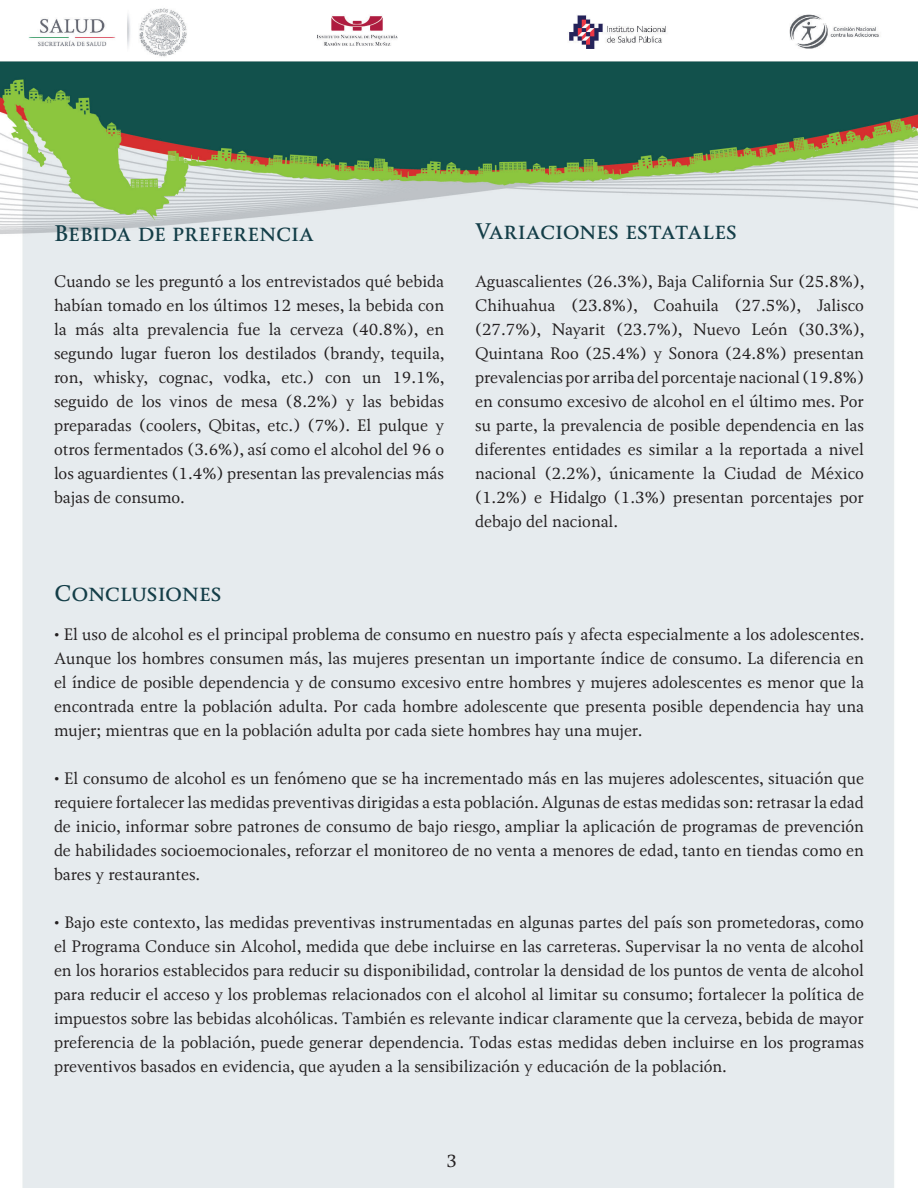
<style>
.page{position:relative;width:918px;height:1188px;background:#fff}
.page>*{position:absolute;margin:0;border:0;box-sizing:border-box;transform-origin:0 0}
.t1{font:700 21px "Soberana Titular";color:#143e48}
.t2{font:18px "Soberana Texto";color:#231f20}
.t3{font:16.5px/24px "Soberana Texto";color:#231f20;text-align:justify}
</style>
<div class="page">
<img style="left:0;top:8px;width:918px;height:1180px">
<p class="t1" style="left:54px;top:220px;width:262px">Bebida de preferencia</p>
<p class="t3" style="left:54px;top:269px;width:392px">Cuando se les preguntó a los entrevistados qué bebida habían tomado en los últimos 12 meses, la bebida con la más alta prevalencia fue la cerveza (40.8%), en segundo lugar fueron los destilados (brandy, tequila, ron, whisky, cognac, vodka, etc.) con un 19.1%, seguido de los vinos de mesa (8.2%) y las bebidas preparadas (coolers, Qbitas, etc.) (7%). El pulque y otros fermentados (3.6%), así como el alcohol del 96 o los aguardientes (1.4%) presentan las prevalencias más bajas de consumo.</p>
<p class="t1" style="left:475px;top:218px;width:263px">Variaciones estatales</p>
<p class="t3" style="left:475px;top:269px;width:391px">Aguascalientes (26.3%), Baja California Sur (25.8%), Chihuahua (23.8%), Coahuila (27.5%), Jalisco (27.7%), Nayarit (23.7%), Nuevo León (30.3%), Quintana Roo (25.4%) y Sonora (24.8%) presentan prevalencias por arriba del porcentaje nacional (19.8%) en consumo excesivo de alcohol en el último mes. Por su parte, la prevalencia de posible dependencia en las diferentes entidades es similar a la reportada a nivel nacional (2.2%), únicamente la Ciudad de México (1.2%) e Hidalgo (1.3%) presentan porcentajes por debajo del nacional.</p>
<p class="t1" style="left:54px;top:580px;width:169px">Conclusiones</p>
<p class="t3" style="left:54px;top:622px;width:812px">• El uso de alcohol es el principal problema de consumo en nuestro país y afecta especialmente a los adolescentes.<br>Aunque los hombres consumen más, las mujeres presentan un importante índice de consumo. La diferencia en el índice de posible dependencia y de consumo excesivo entre hombres y mujeres adolescentes es menor que la encontrada entre la población adulta. Por cada hombre adolescente que presenta posible dependencia hay una mujer; mientras que en la población adulta por cada siete hombres hay una mujer.</p>
<p class="t3" style="left:54px;top:766px;width:812px">• El consumo de alcohol es un fenómeno que se ha incrementado más en las mujeres adolescentes, situación que requiere fortalecer las medidas preventivas dirigidas a esta población. Algunas de estas medidas son: retrasar la edad de inicio, informar sobre patrones de consumo de bajo riesgo, ampliar la aplicación de programas de prevención de habilidades socioemocionales, reforzar el monitoreo de no venta a menores de edad, tanto en tiendas como en bares y restaurantes.</p>
<p class="t3" style="left:54px;top:910px;width:812px">• Bajo este contexto, las medidas preventivas instrumentadas en algunas partes del país son prometedoras, como el Programa Conduce sin Alcohol, medida que debe incluirse en las carreteras. Supervisar la no venta de alcohol en los horarios establecidos para reducir su disponibilidad, controlar la densidad de los puntos de venta de alcohol para reducir el acceso y los problemas relacionados con el alcohol al limitar su consumo; fortalecer la política de impuestos sobre las bebidas alcohólicas. También es relevante indicar claramente que la cerveza, bebida de mayor preferencia de la población, puede generar dependencia. Todas estas medidas deben incluirse en los programas preventivos basados en evidencia, que ayuden a la sensibilización y educación de la población.</p>
<p class="t2" style="left:446px;top:1149px;width:12px">3</p>
</div>
